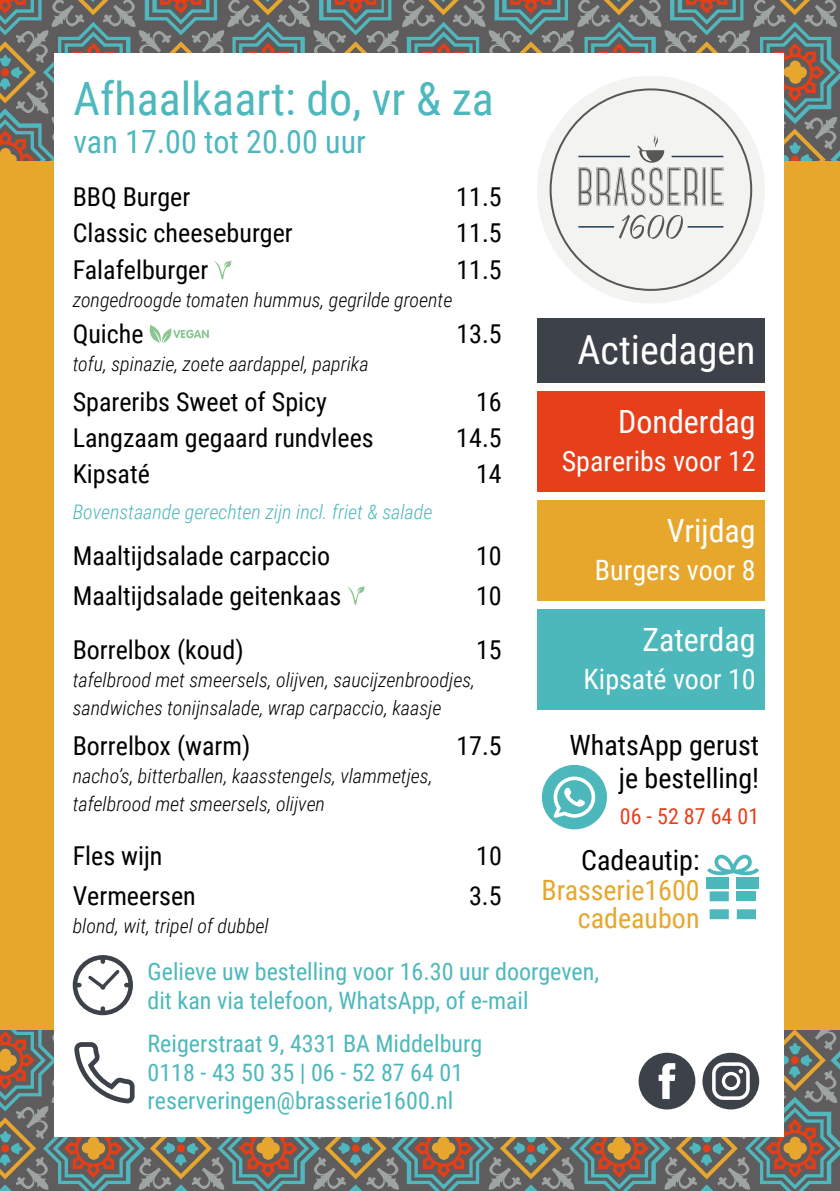
<style>
.page{position:relative;width:840px;height:1191px;background:#fff}
.page>*{position:absolute;margin:0;border:0;box-sizing:border-box;transform-origin:0 0}
.t1{font:46px "Roboto Condensed";color:#4db8bd}
.t2{font:40px "Roboto Condensed";color:#fff}
.t3{font:32px "Roboto Condensed";color:#fff}
.t4{font:32px "Roboto Condensed";color:#4db8bd}
.t5{font:28px "Roboto Condensed";color:#fff}
.t6{font:28px/33.6px "Roboto Condensed";color:#000;text-align:right}
.t7{font:28px/28px "Roboto Condensed";color:#e7a72d;text-align:right}
.t8{font:26px "Roboto Condensed";color:#000}
.t9{font:24px/28.8px "Roboto Condensed";color:#4db8bb}
.t10{font:22px "Roboto Condensed";color:#e73f19}
.t11{font:italic 300 20px/28px "Roboto Condensed";color:#000}
.t12{font:italic 300 20px "Roboto Condensed";color:#4db8bb}
</style>
<div class="page">
<div style="left:0;top:0;width:839px;height:1191px;background:#e7a72d"></div>
<svg style="left:0;top:1030px;width:839px;height:161px;background:#767569"></svg>
<svg style="left:0;top:0;width:839px;height:161px;background:#6f7571"></svg>
<div style="left:55px;top:54px;width:728px;height:1083px;background:#fff"></div>
<svg style="left:214px;top:260px;width:17px;height:19px"></svg>
<svg style="left:149px;top:325px;width:60px;height:18px"></svg>
<svg style="left:347px;top:586px;width:17px;height:18px"></svg>
<svg style="left:74px;top:1042px;width:60px;height:61px"></svg>
<div style="left:536px;top:318px;width:228px;height:64px;background:#3d424a"></div>
<svg style="left:73px;top:955px;width:60px;height:60px"></svg>
<div style="left:536px;top:391px;width:228px;height:100px;background:#e73f19"></div>
<div style="left:536px;top:500px;width:228px;height:100px;background:#e7a72d"></div>
<div style="left:536px;top:609px;width:228px;height:100px;background:#4db8bb"></div>
<svg style="left:541px;top:765px;width:65px;height:64px"></svg>
<div style="left:536px;top:76px;width:228px;height:227px;background:#f3f3f2;border-radius:50%"></div>
<svg style="left:578px;top:135px;width:119px;height:71px"></svg>
<hr style="left:702px;top:167px;width:3px;height:39px;background:#575756">
<svg style="left:710px;top:167px;width:13px;height:39px"></svg>
<svg style="left:619px;top:214px;width:64px;height:25px"></svg>
<hr style="left:687px;top:226px;width:36px;height:2px;background:#243c50">
<hr style="left:578px;top:226px;width:35px;height:2px;background:#243c50">
<hr style="left:578px;top:156px;width:51px;height:1px;background:#243c50">
<hr style="left:671px;top:156px;width:52px;height:1px;background:#243c50">
<svg style="left:702px;top:1052px;width:56px;height:57px"></svg>
<div style="left:736px;top:877px;width:22px;height:12px;background:#4db8bb"></div>
<div style="left:706px;top:877px;width:22px;height:12px;background:#4db8bb"></div>
<svg style="left:709px;top:891px;width:46px;height:28px"></svg>
<svg style="left:707px;top:854px;width:51px;height:21px"></svg>
<svg style="left:638px;top:1052px;width:57px;height:57px"></svg>
<h1 class="t1" style="left:73px;top:66px;width:422px">Afhaalkaart: do, vr &amp; za</h1>
<h3 class="t4" style="left:73px;top:120px;width:294px">van 17.00 tot 20.00 uur</h3>
<h3 class="t8" style="left:73px;top:179px;width:119px">BBQ Burger</h3>
<h3 class="t8" style="left:456px;top:179px;width:47px">11.5</h3>
<h3 class="t8" style="left:73px;top:215px;width:221px">Classic cheeseburger</h3>
<h3 class="t8" style="left:456px;top:215px;width:47px">11.5</h3>
<h3 class="t8" style="left:73px;top:251px;width:137px">Falafelburger</h3>
<h3 class="t8" style="left:456px;top:251px;width:47px">11.5</h3>
<p class="t11" style="left:73px;top:285px;width:381px">zongedroogde tomaten hummus, gegrilde groente</p>
<h3 class="t8" style="left:73px;top:315px;width:72px">Quiche</h3>
<h3 class="t8" style="left:456px;top:315px;width:47px">13.5</h3>
<p class="t11" style="left:73px;top:349px;width:297px">tofu, spinazie, zoete aardappel, paprika</p>
<h3 class="t8" style="left:73px;top:383px;width:255px">Spareribs Sweet of Spicy</h3>
<h3 class="t8" style="left:476px;top:383px;width:27px">16</h3>
<h3 class="t8" style="left:73px;top:419px;width:302px">Langzaam gegaard rundvlees</h3>
<h3 class="t8" style="left:456px;top:419px;width:47px">14.5</h3>
<h3 class="t8" style="left:73px;top:455px;width:79px">Kipsaté</h3>
<h3 class="t8" style="left:476px;top:455px;width:27px">14</h3>
<p class="t12" style="left:73px;top:498px;width:361px">Bovenstaande gerechten zijn incl. friet &amp; salade</p>
<h3 class="t8" style="left:73px;top:537px;width:259px">Maaltijdsalade carpaccio</h3>
<h3 class="t8" style="left:475px;top:537px;width:27px">10</h3>
<h3 class="t8" style="left:73px;top:577px;width:270px">Maaltijdsalade geitenkaas</h3>
<h3 class="t8" style="left:476px;top:577px;width:27px">10</h3>
<h3 class="t8" style="left:73px;top:631px;width:172px">Borrelbox (koud)</h3>
<h3 class="t8" style="left:476px;top:631px;width:27px">15</h3>
<p class="t11" style="left:73px;top:665px;width:403px">tafelbrood met smeersels, olijven, saucijzenbroodjes, sandwiches tonijnsalade, wrap carpaccio, kaasje</p>
<h3 class="t8" style="left:73px;top:727px;width:179px">Borrelbox (warm)</h3>
<h3 class="t8" style="left:456px;top:727px;width:47px">17.5</h3>
<p class="t11" style="left:73px;top:761px;width:361px">nacho’s, bitterballen, kaasstengels, vlammetjes, tafelbrood met smeersels, olijven</p>
<h3 class="t8" style="left:73px;top:837px;width:91px">Fles wijn</h3>
<h3 class="t8" style="left:476px;top:837px;width:27px">10</h3>
<h3 class="t8" style="left:73px;top:877px;width:125px">Vermeersen</h3>
<h3 class="t8" style="left:469px;top:877px;width:34px">3.5</h3>
<p class="t11" style="left:73px;top:911px;width:197px">blond, wit, tripel of dubbel</p>
<p class="t9" style="left:147px;top:956px;width:453px">Gelieve uw bestelling voor 16.30 uur doorgeven, dit kan via telefoon, WhatsApp, of e-mail</p>
<p class="t9" style="left:147px;top:1028px;width:336px">Reigerstraat 9, 4331 BA Middelburg<br>0118 - 43 50 35 | 06 - 52 87 64 01 reserveringen@brasserie1600.nl</p>
<h2 class="t2" style="left:577px;top:322px;width:180px">Actiedagen</h2>
<h3 class="t3" style="left:618px;top:399px;width:139px">Donderdag</h3>
<h3 class="t5" style="left:561px;top:442px;width:195px">Spareribs voor 12</h3>
<h3 class="t3" style="left:666px;top:508px;width:90px">Vrijdag</h3>
<h3 class="t5" style="left:594px;top:551px;width:162px">Burgers voor 8</h3>
<h3 class="t3" style="left:642px;top:617px;width:115px">Zaterdag</h3>
<h3 class="t5" style="left:583px;top:660px;width:173px">Kipsaté voor 10</h3>
<h3 class="t6" style="left:569px;top:727px;width:191px">WhatsApp gerust je bestelling!</h3>
<p class="t10" style="left:619px;top:801px;width:141px">06 - 52 87 64 01</p>
<h3 class="t6" style="left:581px;top:842px;width:120px">Cadeautip:</h3>
<h3 class="t7" style="left:541px;top:875px;width:159px">Brasserie1600 cadeaubon</h3>
</div>
